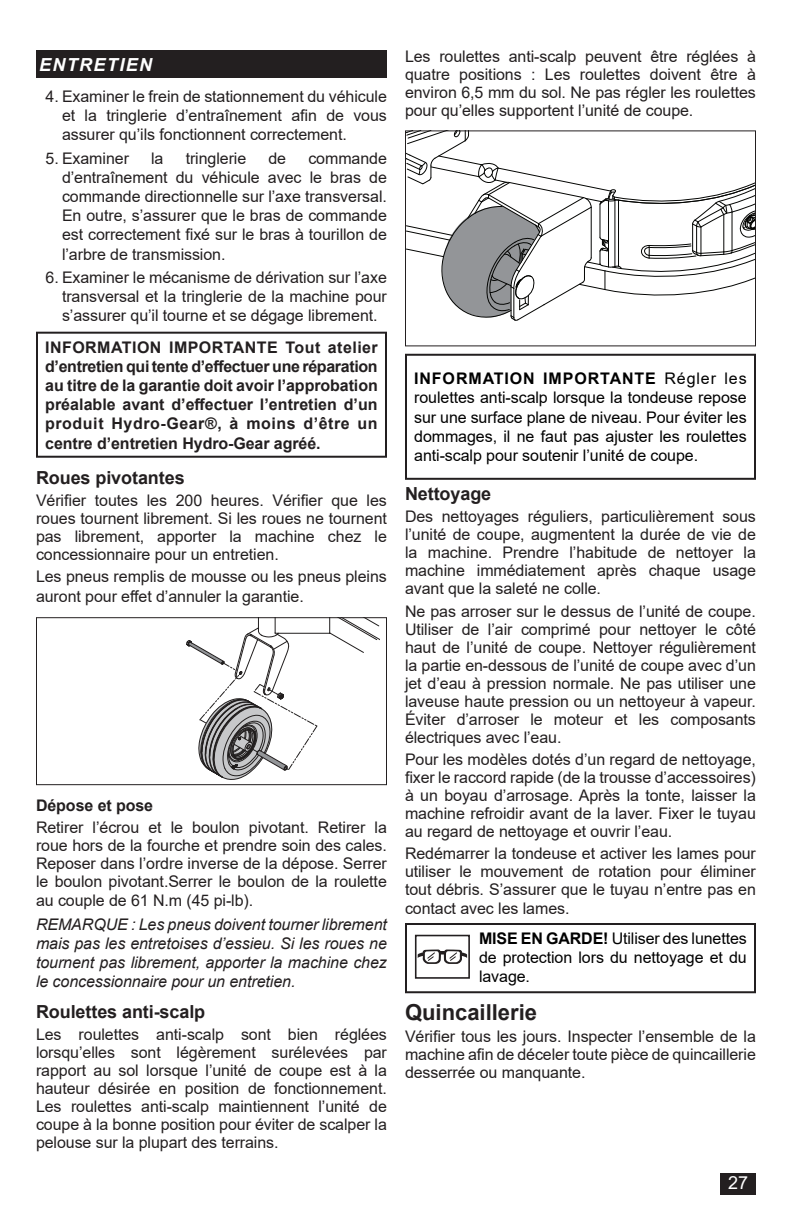
<style>
.page{position:relative;width:792px;height:1224px;background:#fff}
.page>*{position:absolute;margin:0;border:0;box-sizing:border-box;transform-origin:0 0}
.Head_11{font:700 22px "Arial";color:#231f20}
.Head_9{font:700 18px "Arial";letter-spacing:-.005em;color:#231f20}
.t1{font:italic 700 18px "Arial";letter-spacing:.075em;color:#fff}
.t2{font:18px "Arial";color:#fff}
.Body_Text{font:16px/18px "Arial";letter-spacing:-.005em;color:#231f20;text-align:justify}
.Warning{font:16px/19.2px "Arial";letter-spacing:-.005em;color:#000;text-align:justify}
.Warning-2{font:700 16px/19.2px "Arial";letter-spacing:-.005em;color:#231f20;text-align:justify}
.Body_Text-2{font:italic 16px/19.2px "Arial";letter-spacing:-.005em;color:#231f20;text-align:justify}
.Subhead_10{font:700 16px "Arial";letter-spacing:-.005em;color:#231f20}
.s1{font-weight:700}
</style>
<div class="page">
<div style="left:405px;top:923px;width:351px;height:70px;border:2px solid #231f20"></div>
<div style="left:415px;top:935px;width:55px;height:44px;border:2px solid #231f20"></div>
<svg style="left:418px;top:950px;width:49px;height:14px"></svg>
<div style="left:405px;top:354px;width:351px;height:126px;border:2px solid #231f20"></div>
<svg style="left:407px;top:132px;width:347px;height:189px"></svg>
<div style="left:405px;top:130px;width:351px;height:216px;border:1px solid #231f20"></div>
<hr style="left:278px;top:633px;width:52px;height:1px;background:#211e1e">
<svg style="left:329px;top:619px;width:50px;height:34px"></svg>
<svg style="left:186px;top:619px;width:131px;height:161px"></svg>
<div style="left:36px;top:617px;width:351px;height:168px;border:1px solid #231f20"></div>
<div style="left:36px;top:332px;width:351px;height:126px;border:2px solid #231f20"></div>
<div style="left:721px;top:1174px;width:35px;height:21px;background:#231f20"></div>
<div style="left:36px;top:50px;width:351px;height:28px;background:#231f20"></div>
<p class="t1" style="left:39px;top:52px;width:114px">ENTRETIEN</p>
<p class="Body_Text" style="left:62px;top:86px;width:326px;line-height:19.2px;text-indent:-16px">4. Examiner le frein de stationnement du véhicule et la tringlerie d’entraînement afin de vous assurer qu’ils fonctionnent correctement.</p>
<p class="Body_Text" style="left:46px;top:149px;width:85px">5. Examiner</p>
<p class="Body_Text" style="left:151px;top:149px;width:14px">la</p>
<p class="Body_Text" style="left:186px;top:149px;width:62px">tringlerie</p>
<p class="Body_Text" style="left:268px;top:149px;width:19px">de</p>
<p class="Body_Text" style="left:62px;top:148px;width:326px;line-height:19.2px;text-indent:246px">commande d’entraînement du véhicule avec le bras de commande directionnelle sur l’axe transversal.<br>En outre, s’assurer que le bras de commande est correctement fixé sur le bras à tourillon de l’arbre de transmission.</p>
<p class="Body_Text" style="left:62px;top:268px;width:326px;line-height:19.2px;text-indent:-16px">6. Examiner le mécanisme de dérivation sur l’axe transversal et la tringlerie de la machine pour s’assurer qu’il tourne et se dégage librement.</p>
<p class="Warning-2" style="left:45px;top:337px;width:334px">INFORMATION IMPORTANTE Tout atelier d’entretien qui tente d’effectuer une réparation au titre de la garantie doit avoir l’approbation préalable avant d’effectuer l’entretien d’un produit Hydro-Gear®, à moins d’être un centre d’entretien Hydro-Gear agréé.</p>
<p class="Head_9" style="left:36px;top:465px;width:150px">Roues pivotantes</p>
<p class="Body_Text" style="left:36px;top:491px;width:352px">Vérifier toutes les 200 heures. Vérifier que les roues tournent librement. Si les roues ne tournent pas librement, apporter la machine chez le concessionnaire pour un entretien.</p>
<p class="Body_Text" style="left:36px;top:567px;width:352px;line-height:19.2px">Les pneus remplis de mousse ou les pneus pleins auront pour effet d’annuler la garantie.</p>
<p class="Subhead_10" style="left:36px;top:794px;width:119px">Dépose et pose</p>
<p class="Body_Text" style="left:36px;top:818px;width:352px">Retirer l’écrou et le boulon pivotant. Retirer la roue hors de la fourche et prendre soin des cales.<br>Reposer dans l’ordre inverse de la dépose. Serrer le boulon pivotant.Serrer le boulon de la roulette au couple de 61 N.m (45 pi-lb).</p>
<p class="Body_Text-2" style="left:36px;top:915px;width:352px">REMARQUE : Les pneus doivent tourner librement mais pas les entretoises d’essieu. Si les roues ne tournent pas librement, apporter la machine chez le concessionnaire pour un entretien.</p>
<p class="Head_9" style="left:36px;top:999px;width:171px">Roulettes anti-scalp</p>
<p class="Body_Text" style="left:36px;top:1025px;width:352px">Les roulettes anti-scalp sont bien réglées lorsqu’elles sont légèrement surélevées par rapport au sol lorsque l’unité de coupe est à la hauteur désirée en position de fonctionnement.<br>Les roulettes anti-scalp maintiennent l’unité de coupe à la bonne position pour éviter de scalper la pelouse sur la plupart des terrains.</p>
<p class="Body_Text" style="left:405px;top:47px;width:352px">Les roulettes anti-scalp peuvent être réglées à quatre positions : Les roulettes doivent être à environ 6,5 mm du sol. Ne pas régler les roulettes pour qu’elles supportent l’unité de coupe.</p>
<p class="Warning" style="left:414px;top:369px;width:334px"><span class="s1">INFORMATION IMPORTANTE</span> Régler les roulettes anti-scalp lorsque la tondeuse repose sur une surface plane de niveau. Pour éviter les dommages, il ne faut pas ajuster les roulettes anti-scalp pour soutenir l’unité de coupe.</p>
<p class="Head_9" style="left:405px;top:481px;width:88px">Nettoyage</p>
<p class="Body_Text" style="left:405px;top:508px;width:352px">Des nettoyages réguliers, particulièrement sous l’unité de coupe, augmentent la durée de vie de la machine. Prendre l’habitude de nettoyer la machine immédiatement après chaque usage avant que la saleté ne colle.</p>
<p class="Body_Text" style="left:405px;top:602px;width:352px">Ne pas arroser sur le dessus de l’unité de coupe.<br>Utiliser de l’air comprimé pour nettoyer le côté haut de l’unité de coupe. Nettoyer régulièrement la partie en-dessous de l’unité de coupe avec d’un jet d’eau à pression normale. Ne pas utiliser une laveuse haute pression ou un nettoyeur à vapeur.<br>Éviter d’arroser le moteur et les composants électriques avec l’eau.</p>
<p class="Body_Text" style="left:405px;top:750px;width:352px">Pour les modèles dotés d’un regard de nettoyage, fixer le raccord rapide (de la trousse d’accessoires) à un boyau d’arrosage. Après la tonte, laisser la machine refroidir avant de la laver. Fixer le tuyau au regard de nettoyage et ouvrir l’eau.</p>
<p class="Body_Text" style="left:405px;top:844px;width:352px">Redémarrer la tondeuse et activer les lames pour utiliser le mouvement de rotation pour éliminer tout débris. S’assurer que le tuyau n’entre pas en contact avec les lames.</p>
<p class="Warning" style="left:479px;top:929px;width:269px"><span class="s1">MISE EN GARDE!</span> Utiliser des lunettes de protection lors du nettoyage et du lavage.</p>
<p class="Head_11" style="left:405px;top:997px;width:134px">Quincaillerie</p>
<p class="Body_Text" style="left:405px;top:1027px;width:352px">Vérifier tous les jours. Inspecter l’ensemble de la machine afin de déceler toute pièce de quincaillerie desserrée ou manquante.</p>
<p class="t2" style="left:728px;top:1170px;width:22px">27</p>
</div>
